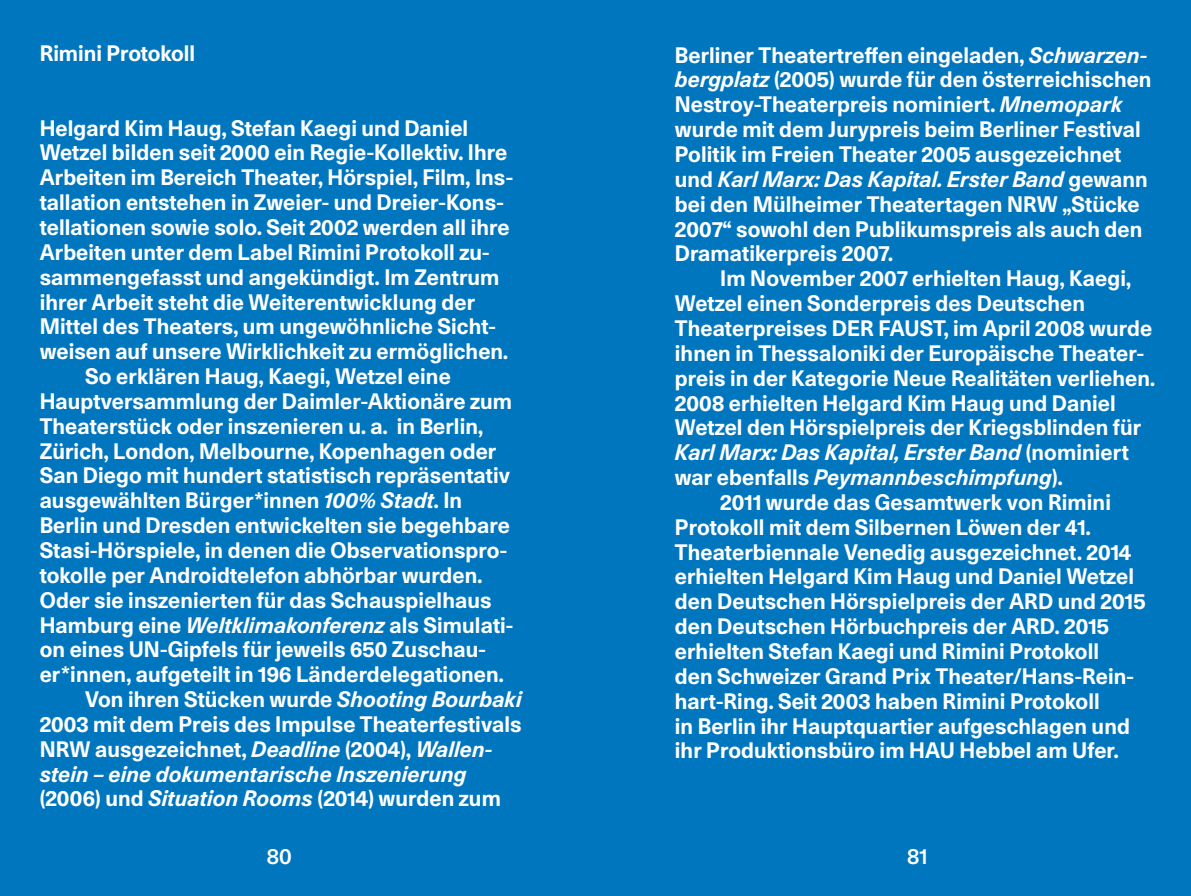
<style>
.page{position:relative;width:1191px;height:896px;background:#0076bf}
.page>*{position:absolute;margin:0;border:0;box-sizing:border-box;transform-origin:0 0}
.t1{font:700 21.6px/24.8px "Unica 77 LL";letter-spacing:.005em;color:#fff}
.t2{font:italic 700 21.6px "Unica 77 LL";letter-spacing:.005em;color:#fff}
.t3{font:500 21.6px "Unica 77 LL";color:#fff}
.s1{font-style:italic}
.s2{font-style:normal}
</style>
<div class="page">
<p class="t1" style="left:40px;top:40px;width:157px">Rimini Protokoll</p>
<p class="t1" style="left:40px;top:114px;width:430px">Helgard Kim Haug, Stefan Kaegi und Daniel</p>
<p class="t1" style="left:40px;top:139px;width:469px">Wetzel bilden seit 2000 ein Regie-Kollektiv. Ihre</p>
<p class="t1" style="left:40px;top:164px;width:475px">Arbeiten im Bereich Theater, Hörspiel, Film, Ins-</p>
<p class="t1" style="left:40px;top:189px;width:466px">tallation entstehen in Zweier- und Dreier-Kons-</p>
<p class="t1" style="left:40px;top:214px;width:471px">tellationen sowie solo. Seit 2002 werden all ihre</p>
<p class="t1" style="left:40px;top:239px;width:451px">Arbeiten unter dem Label Rimini Protokoll zu-</p>
<p class="t1" style="left:40px;top:263px;width:461px">sammengefasst und angekündigt. Im Zentrum</p>
<p class="t1" style="left:40px;top:288px;width:437px">ihrer Arbeit steht die Weiterentwicklung der</p>
<p class="t1" style="left:40px;top:313px;width:458px">Mittel des Theaters, um ungewöhnliche Sicht-</p>
<p class="t1" style="left:40px;top:338px;width:470px">weisen auf unsere Wirklichkeit zu ermöglichen.</p>
<p class="t1" style="left:85px;top:363px;width:367px">So erklären Haug, Kaegi, Wetzel eine</p>
<p class="t1" style="left:40px;top:388px;width:474px">Hauptversammlung der Daimler-Aktionäre zum</p>
<p class="t1" style="left:40px;top:412px;width:445px">Theaterstück oder inszenieren u. a. in Berlin,</p>
<p class="t1" style="left:40px;top:437px;width:458px">Zürich, London, Melbourne, Kopenhagen oder</p>
<p class="t1" style="left:40px;top:462px;width:472px">San Diego mit hundert statistisch repräsentativ</p>
<p class="t1" style="left:40px;top:487px;width:424px">ausgewählten Bürger*innen <span class="s1">100% Stadt</span>. In</p>
<p class="t1" style="left:40px;top:512px;width:471px">Berlin und Dresden entwickelten sie begehbare</p>
<p class="t1" style="left:40px;top:537px;width:469px">Stasi--Hörspiele, in denen die Observationspro-</p>
<p class="t1" style="left:40px;top:562px;width:444px">tokolle per Androidtelefon abhörbar wurden.</p>
<p class="t1" style="left:40px;top:586px;width:453px">Oder sie inszenierten für das Schauspielhaus</p>
<p class="t1" style="left:40px;top:611px;width:475px">Hamburg eine <span class="s1">Weltklimakonferenz</span> als Simulati-</p>
<p class="t1" style="left:40px;top:636px;width:447px">on eines UN-Gipfels für jeweils 650 Zuschau-</p>
<p class="t1" style="left:40px;top:661px;width:465px">er*innen, aufgeteilt in 196 Länderdelegationen.</p>
<p class="t1" style="left:85px;top:686px;width:438px">Von ihren Stücken wurde <span class="s1">Shooting Bourbaki</span></p>
<p class="t1" style="left:40px;top:711px;width:483px">2003 mit dem Preis des Impulse Theaterfestivals</p>
<p class="t1" style="left:40px;top:735px;width:454px">NRW ausgezeichnet, <span class="s1">Deadline</span> (2004), <span class="s1">Wallen-</span></p>
<p class="t2" style="left:40px;top:758px;width:428px">stein – eine dokumentarische Inszenierung</p>
<p class="t1" style="left:40px;top:785px;width:463px">(2006) und <span class="s1">Situation Rooms</span> (2014) wurden zum</p>
<p class="t1" style="left:675px;top:41px;width:478px">Berliner Theatertreffen eingeladen, <span class="s1">Schwarzen&shy;bergplatz</span> (2005) wurde für den österreichischen Nestroy-Theaterpreis nominiert. <span class="s1">Mnemopark </span>wurde mit dem Jurypreis beim Berliner Festival Politik im Freien Theater 2005 ausgezeichnet und <span class="s1">Karl Marx: Das Kapital. Erster Band</span> gewann bei den Mülheimer Theatertagen NRW „Stücke 2007“ sowohl den Publikumspreis als auch den Dramatikerpreis 2007.</p>
<p class="t1" style="left:720px;top:265px;width:412px">Im November 2007 erhielten Haug, Kaegi,</p>
<p class="t1" style="left:675px;top:290px;width:411px">Wetzel einen Sonderpreis des Deutschen</p>
<p class="t1" style="left:675px;top:315px;width:479px">Theaterpreises DER FAUST, im April 2008 wurde</p>
<p class="t1" style="left:675px;top:340px;width:471px">ihnen in Thessaloniki der Europäische Theater-</p>
<p class="t1" style="left:675px;top:364px;width:481px">preis in der Kategorie Neue Realitäten verliehen.</p>
<p class="t1" style="left:675px;top:389px;width:442px">2008 erhielten Helgard Kim Haug und Daniel</p>
<p class="t1" style="left:675px;top:414px;width:468px">Wetzel den Hörspielpreis der Kriegsblinden für</p>
<p class="t2" style="left:675px;top:437px;width:455px">Karl Marx: Das Kapital, Erster Band <span class="s2">(nominiert</span></p>
<p class="t2" style="left:675px;top:461px;width:389px"><span class="s2">war ebenfalls</span> Peymannbeschimpfung<span class="s2">).</span></p>
<p class="t1" style="left:720px;top:489px;width:392px">2011 wurde das Gesamtwerk von Rimini</p>
<p class="t1" style="left:675px;top:513px;width:417px">Protokoll mit dem Silbernen Löwen der 41.</p>
<p class="t1" style="left:675px;top:538px;width:458px">Theaterbiennale Venedig ausgezeichnet. 2014</p>
<p class="t1" style="left:675px;top:563px;width:461px">erhielten Helgard Kim Haug und Daniel Wetzel</p>
<p class="t1" style="left:675px;top:588px;width:472px">den Deutschen Hörspielpreis der ARD und 2015</p>
<p class="t1" style="left:675px;top:613px;width:435px">den Deutschen Hörbuchpreis der ARD. 2015</p>
<p class="t1" style="left:675px;top:638px;width:426px">erhielten Stefan Kaegi und Rimini Protokoll</p>
<p class="t1" style="left:675px;top:662px;width:460px">den Schweizer Grand Prix Theater/Hans-Rein-</p>
<p class="t1" style="left:675px;top:687px;width:426px">hart-Ring. Seit 2003 haben Rimini Protokoll</p>
<p class="t1" style="left:675px;top:712px;width:456px">in Berlin ihr Hauptquartier aufgeschlagen und</p>
<p class="t1" style="left:675px;top:737px;width:445px">ihr Produktionsbüro im HAU Hebbel am Ufer.</p>
<p class="t3" style="left:267px;top:840px;width:26px">80</p>
<p class="t3" style="left:907px;top:840px;width:22px">81</p>
</div>
